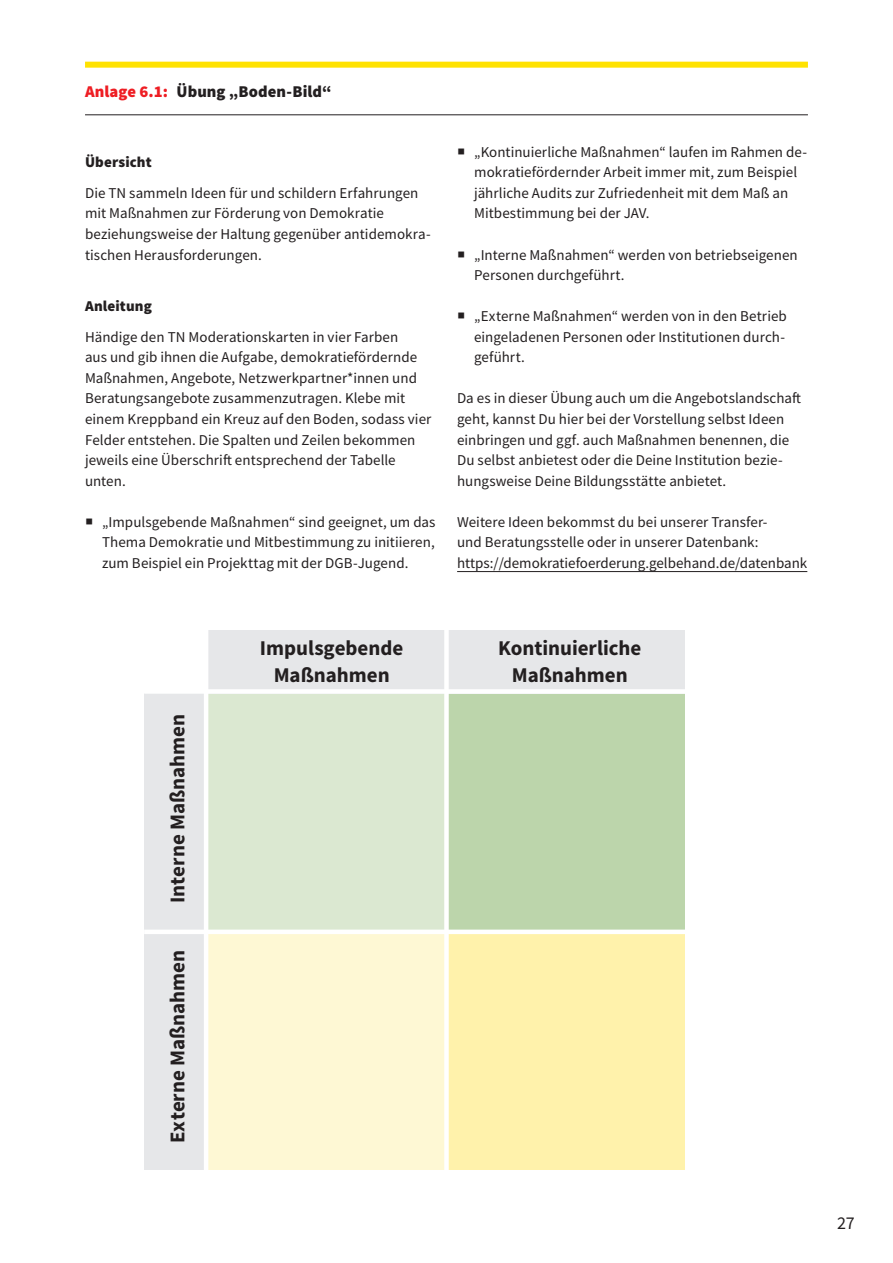
<style>
.page{position:relative;width:893px;height:1263px;background:#fff}
.page>*{position:absolute;margin:0;border:0;box-sizing:border-box;transform-origin:0 0}
.t1{font:700 21px/27px "Source Sans Pro";color:#231f20;text-align:center}
.t2{font:18px "Source Sans Pro";color:#231f20}
.t3{font:900 16.5px "Source Sans Pro";letter-spacing:.005em;color:#231f20}
.t4{font:15px/20.5px "Source Sans Pro";letter-spacing:.005em;color:#231f20}
.t5{font:900 15px "Source Sans Pro";letter-spacing:.01em;color:#231f20}
.s1{color:#ee1d23}
</style>
<div class="page">
<div style="left:85px;top:62px;width:723px;height:6px;background:#ffe201"></div>
<hr style="left:85px;top:114px;width:723px;height:1px;background:#231f20">
<hr style="left:457px;top:571px;width:350px;height:1px;background:#231f20">
<div style="left:208px;top:694px;width:238px;height:238px;background:#dbe8d1"></div>
<div style="left:208px;top:932px;width:238px;height:238px;background:#fef8d4"></div>
<div style="left:446px;top:694px;width:239px;height:238px;background:#bcd5ab"></div>
<div style="left:446px;top:932px;width:239px;height:238px;background:#fff2ab"></div>
<div style="left:145px;top:694px;width:63px;height:238px;background:#e6e7e9"></div>
<div style="left:208px;top:630px;width:238px;height:64px;background:#e6e7e9"></div>
<div style="left:446px;top:630px;width:239px;height:64px;background:#e6e7e9"></div>
<div style="left:145px;top:932px;width:63px;height:238px;background:#e6e7e9"></div>
<div style="left:444px;top:629px;width:5px;height:605px;background:#fff"></div>
<hr style="left:204px;top:629px;width:4px;height:605px;background:#fff">
<div style="left:144px;top:929px;width:605px;height:5px;background:#fff"></div>
<div style="left:144px;top:689px;width:605px;height:5px;background:#fff"></div>
<p class="t3" style="left:85px;top:81px;width:248px"><span class="s1">Anlage 6.1:</span> Übung „Boden-Bild“</p>
<p class="t5" style="left:85px;top:152px;width:68px">Übersicht</p>
<p class="t4" style="left:85px;top:183px;width:346px">Die TN sammeln Ideen für und schildern Erfahrungen mit Maßnahmen zur Förderung von Demokratie beziehungsweise der Haltung gegenüber antidemokra&shy;tischen Herausforderungen.</p>
<p class="t5" style="left:85px;top:296px;width:68px">Anleitung</p>
<p class="t4" style="left:85px;top:326px;width:348px">Händige den TN Moderationskarten in vier Farben<br>aus und gib ihnen die Aufgabe, demokratiefördernde Maßnahmen, Angebote, Netzwerkpartner*innen und Beratungsangebote zusammenzutragen. Klebe mit einem Kreppband ein Kreuz auf den Boden, sodass vier Felder entstehen. Die Spalten und Zeilen bekommen jeweils eine Überschrift entsprechend der Tabelle unten.</p>
<p class="t4" style="left:102px;top:511px;width:335px;text-align:justify">„Impulsgebende Maßnahmen“ sind geeignet, um das Thema Demokratie und Mitbestimmung zu initiieren, zum Beispiel ein Projekttag mit der DGB-Jugend.</p>
<p class="t4" style="left:474px;top:141px;width:334px">„Kontinuierliche Maßnahmen“ laufen im Rahmen de&shy;mokratiefördernder Arbeit immer mit, zum Beispiel jährliche Audits zur Zufriedenheit mit dem Maß an Mitbestimmung bei der JAV.</p>
<p class="t4" style="left:474px;top:244px;width:325px">„Interne Maßnahmen“ werden von betriebseigenen<br>Personen durchgeführt.</p>
<p class="t4" style="left:474px;top:306px;width:314px">„Externe Maßnahmen“ werden von in den Betrieb eingeladenen Personen oder Institutionen durch&shy;geführt.</p>
<p class="t4" style="left:457px;top:388px;width:345px">Da es in dieser Übung auch um die Angebotslandschaft geht, kannst Du hier bei der Vorstellung selbst Ideen einbringen und ggf. auch Maßnahmen benennen, die Du selbst anbietest oder die Deine Institution bezie&shy;hungsweise Deine Bildungsstätte anbietet.</p>
<p class="t4" style="left:457px;top:511px;width:352px">Weitere Ideen bekommst du bei unserer Transfer-<br>und Beratungsstelle oder in unserer Datenbank: https://demokratiefoerderung.gelbehand.de/datenbank</p>
<h1 class="t1" style="left:164px;top:903px;width:190px;rotate:-90deg">Interne Maßnahmen</h1>
<h1 class="t1" style="left:164px;top:1143px;width:195px;rotate:-90deg">Externe Maßnahmen</h1>
<h1 class="t1" style="left:260px;top:634px;width:145px">Impulsgebende<br>Maßnahmen</h1>
<h1 class="t1" style="left:498px;top:634px;width:145px">Kontinuierliche<br>Maßnahmen</h1>
<p class="t2" style="left:837px;top:1211px;width:19px">27</p>
</div>
